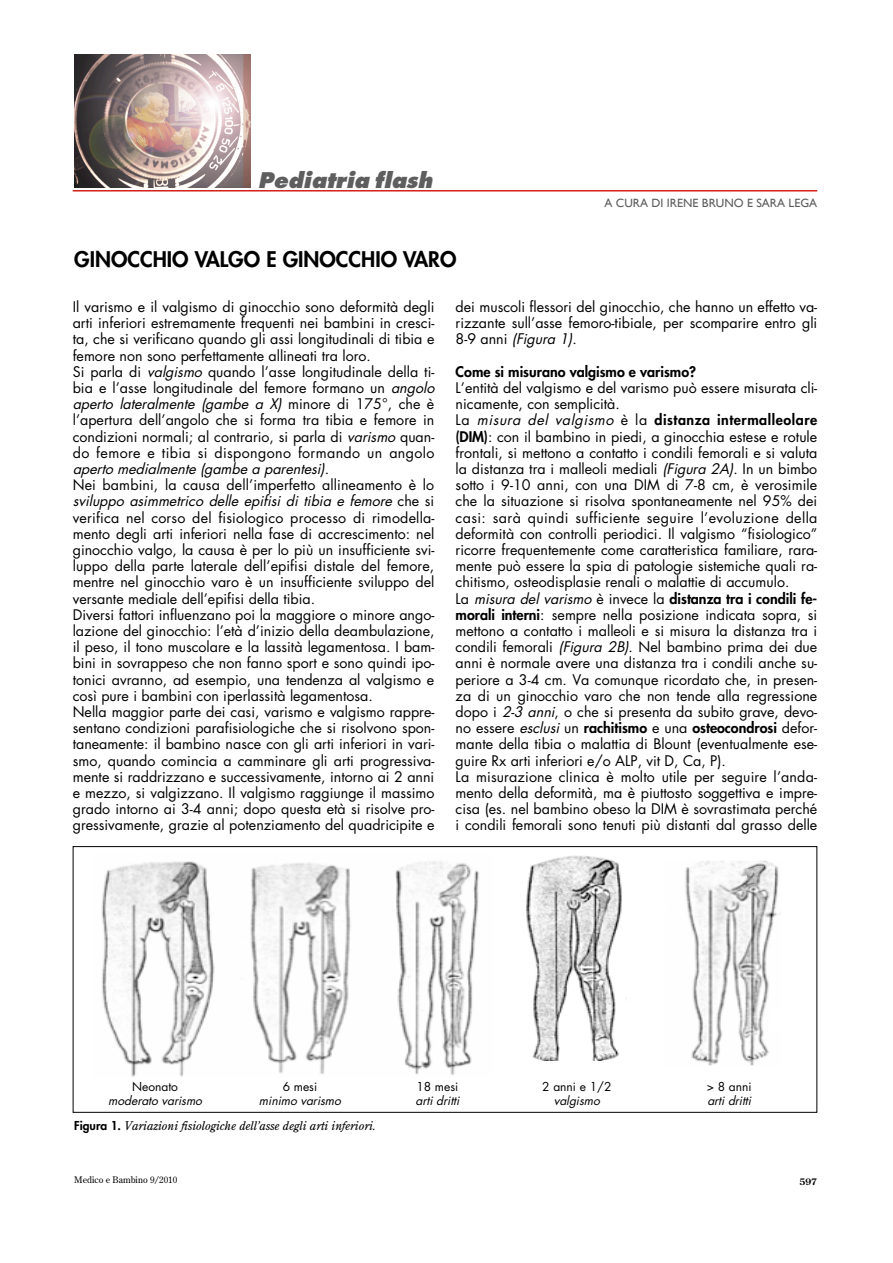
<style>
.page{position:relative;width:893px;height:1263px;background:#fff}
.page>*{position:absolute;margin:0;border:0;box-sizing:border-box;transform-origin:0 0}
.t1{font:800 21px "Futura";color:#000}
.t2{font:italic 800 21px "Futura";color:#5e5e5e}
.t3{font:14.25px/16.2px "Futura";color:#000}
.t4{font:800 14.25px "Futura";color:#000}
.t5{font:italic 12px "Century Old Style";color:#000}
.t6{font:italic 12px "Futura";color:#000}
.t7{font:12px "Futura";color:#000}
.t8{font:12px "Gill Sans";color:#5e5e5e}
.t9{font:9px "Century Old Style";color:#000}
.t10{font:700 9px "Century Old Style";color:#000}
.s1{font-style:italic}
.s2{font-weight:800}
.s3{font-family:"Futura";font-weight:800;font-style:normal}
</style>
<div class="page">
<div style="left:73px;top:846px;width:744px;height:267px;border:1px solid #000"></div>
<img style="left:101px;top:861px;width:378px;height:216px">
<img style="left:74px;top:54px;width:176px;height:134px">
<hr style="left:73px;top:190px;width:744px;height:2px;background:#d51f1b">
<img style="left:526px;top:855px;width:96px;height:206px">
<img style="left:685px;top:860px;width:96px;height:205px">
<div style="left:617px;top:1014px;width:9px;height:10px;background:#fff"></div>
<div style="left:770px;top:1008px;width:12px;height:22px;background:#fff"></div>
<h1 class="t2" style="left:258px;top:171px;width:176px">Pediatria flash</h1>
<h1 class="t1" style="left:74px;top:249px;width:384px">GINOCCHIO VALGO E GINOCCHIO VARO</h1>
<p class="t8" style="left:604px;top:196px;width:214px">A CURA DI IRENE BRUNO E SARA LEGA</p>
<p class="t3" style="left:73px;top:300px;width:363px">Il varismo e il valgismo di ginocchio sono deformità degli arti inferiori estremamente frequenti nei bambini in cresci&shy;ta, che si verificano quando gli assi longitudinali di tibia e femore non sono perfettamente allineati tra loro.<br>Si parla di <span class="s1">valgismo</span> quando l’asse longitudinale della ti&shy;bia e l’asse longitudinale del femore formano un <span class="s1">angolo aperto lateralmente (gambe a X)</span> minore di 175°, che è l’apertura dell’angolo che si forma tra tibia e femore in condizioni normali; al contrario, si parla di <span class="s1">varismo</span> quan&shy;do femore e tibia si dispongono formando un angolo <span class="s1">aperto medialmente</span><span class="s1">(gambe a parentesi)</span>.<br>Nei bambini, la causa dell’imperfetto allineamento è lo <span class="s1">sviluppo asimmetrico delle epifisi di tibia e femore</span> che si verifica nel corso del fisiologico processo di rimodella&shy;mento degli arti inferiori nella fase di accrescimento: nel ginocchio valgo, la causa è per lo più un insufficiente svi&shy;luppo della parte laterale dell’epifisi distale del femore, mentre nel ginocchio varo è un insufficiente sviluppo del versante mediale dell’epifisi della tibia.<br>Diversi fattori influenzano poi la maggiore o minore ango&shy;lazione del ginocchio: l’età d’inizio della deambulazione, il peso, il tono muscolare e la lassità legamentosa. I bam&shy;bini in sovrappeso che non fanno sport e sono quindi ipo&shy;tonici avranno, ad esempio, una tendenza al valgismo e così pure i bambini con iperlassità legamentosa.<br>Nella maggior parte dei casi, varismo e valgismo rappre&shy;sentano condizioni parafisiologiche che si risolvono spon&shy;taneamente: il bambino nasce con gli arti inferiori in vari&shy;smo, quando comincia a camminare gli arti progressiva&shy;mente si raddrizzano e successivamente, intorno ai 2 anni e mezzo, si valgizzano. Il valgismo raggiunge il massimo grado intorno ai 3-4 anni; dopo questa età si risolve pro&shy;gressivamente, grazie al potenziamento del quadricipite e</p>
<p class="t3" style="left:455px;top:300px;width:363px;text-align:justify">dei muscoli flessori del ginocchio, che hanno un effetto va&shy;rizzante sull’asse femoro-tibiale, per scomparire entro gli 8-9 anni <span class="s1">(Figura 1)</span>.</p>
<p class="t4" style="left:455px;top:365px;width:242px">Come si misurano valgismo e varismo?</p>
<p class="t3" style="left:455px;top:381px;width:363px">L’entità del valgismo e del varismo può essere misurata cli&shy;nicamente, con semplicità.<br>La <span class="s1">misura del valgismo</span> è la <span class="s2">distanza intermalleolare (DIM)</span>: con il bambino in piedi, a ginocchia estese e rotule frontali, si mettono a contatto i condili femorali e si valuta la distanza tra i malleoli mediali <span class="s1">(Figura 2A)</span>. In un bimbo sotto i 9-10 anni, con una DIM di 7-8 cm, è verosimile che la situazione si risolva spontaneamente nel 95% dei casi: sarà quindi sufficiente seguire l’evoluzione della deformità con controlli periodici. Il valgismo “fisiologico” ricorre frequentemente come caratteristica familiare, rara&shy;mente può essere la spia di patologie sistemiche quali ra&shy;chitismo, osteodisplasie renali o malattie di accumulo.<br>La <span class="s1">misura del varismo</span> è invece la <span class="s2">distanza tra i condili fe&shy;morali interni</span>: sempre nella posizione indicata sopra, si mettono a contatto i malleoli e si misura la distanza tra i condili femorali <span class="s1">(Figura 2B)</span>. Nel bambino prima dei due anni è normale avere una distanza tra i condili anche su&shy;periore a 3-4 cm. Va comunque ricordato che, in presen&shy;za di un ginocchio varo che non tende alla regressione dopo i <span class="s1">2-3 anni</span>, o che si presenta da subito grave, devo&shy;no essere <span class="s1">esclusi</span> un <span class="s2">rachitismo</span> e una <span class="s2">osteocondrosi</span> defor&shy;mante della tibia o malattia di Blount (eventualmente ese&shy;guire Rx arti inferiori e/o ALP, vit D, Ca, P).<br>La misurazione clinica è molto utile per seguire l’anda&shy;mento della deformità, ma è piuttosto soggettiva e impre&shy;cisa (es. nel bambino obeso la DIM è sovrastimata perché i condili femorali sono tenuti più distanti dal grasso delle</p>
<p class="t7" style="left:132px;top:1081px;width:47px">Neonato</p>
<p class="t7" style="left:283px;top:1081px;width:36px">6 mesi</p>
<p class="t7" style="left:416px;top:1081px;width:43px">18 mesi</p>
<p class="t7" style="left:542px;top:1081px;width:71px">2 anni e 1/2</p>
<p class="t7" style="left:706px;top:1081px;width:46px">&gt; 8 anni</p>
<p class="t6" style="left:108px;top:1095px;width:95px">moderato varismo</p>
<p class="t6" style="left:259px;top:1095px;width:83px">minimo varismo</p>
<p class="t6" style="left:415px;top:1095px;width:45px">arti dritti</p>
<p class="t6" style="left:553px;top:1095px;width:48px">valgismo</p>
<p class="t6" style="left:707px;top:1095px;width:45px">arti dritti</p>
<p class="t5" style="left:74px;top:1121px;width:303px"><span class="s3">Figura 1.</span> Variazioni fisiologiche dell’asse degli arti inferiori.</p>
<p class="t9" style="left:74px;top:1176px;width:104px">Medico e Bambino 9/2010</p>
<p class="t10" style="left:799px;top:1178px;width:19px">597</p>
</div>
